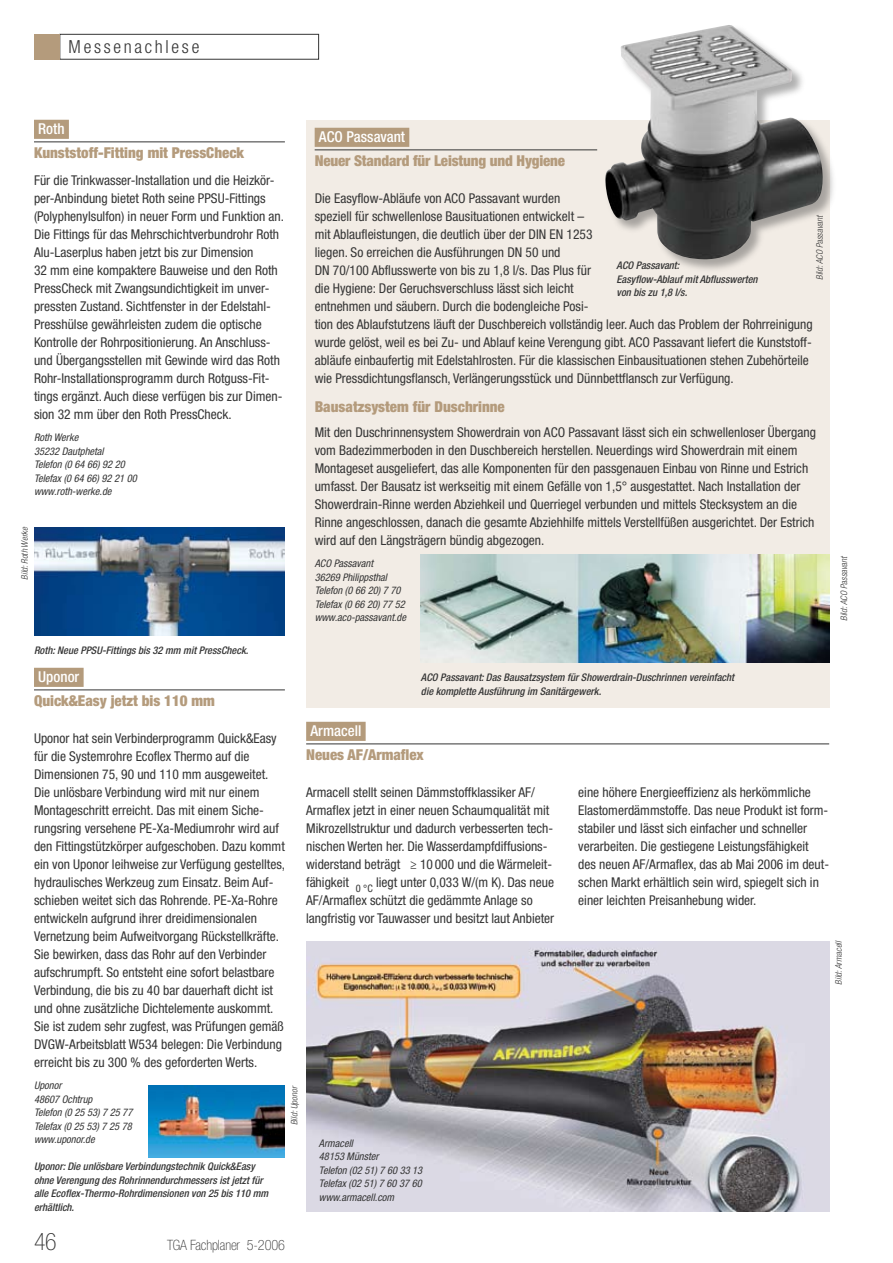
<style>
.page{position:relative;width:893px;height:1263px;background:#fff}
.page>*{position:absolute;margin:0;border:0;box-sizing:border-box;transform-origin:0 0}
.t1{font:100 condensed 24px "Helvetica Neue LT Std";color:#353535}
.t2{font:300 condensed 18px "Helvetica Neue LT Std";letter-spacing:.15em;color:#353535}
.t3{font:900 condensed 15px "Helvetica Neue LT Std";color:#b49b7c}
.t4{font:500 condensed 15px "Helvetica Neue LT Std";color:#fff}
.t5{font:100 condensed 14.25px "Helvetica Neue LT Std";letter-spacing:-.01em;color:#353535}
.t6{font:condensed 13.5px/18px "Helvetica Neue LT Std";color:#353535}
.t7{font:italic 500 condensed 10.5px/13.5px "Helvetica Neue LT Std";color:#353535}
.t8{font:italic condensed 10.5px/13.5px "Helvetica Neue LT Std";color:#353535}
.t9{font:italic 300 condensed 9px "Helvetica Neue LT Std";color:#353535}
</style>
<div class="page">
<div style="left:306px;top:120px;width:523px;height:587px;background:#f2ece5"></div>
<img style="left:34px;top:527px;width:251px;height:108px">
<div style="left:603px;top:23px;width:234px;height:251px;background:#353535;opacity:.4"></div>
<img style="left:603px;top:25px;width:222px;height:235px">
<img style="left:421px;top:555px;width:408px;height:108px">
<img style="left:306px;top:941px;width:524px;height:271px">
<img style="left:149px;top:1085px;width:136px;height:72px">
<div style="left:60px;top:34px;width:259px;height:26px;border:1px solid #353535"></div>
<div style="left:34px;top:34px;width:26px;height:26px;background:#b49b7c"></div>
<div style="left:34px;top:120px;width:35px;height:19px;background:#b49b7c"></div>
<hr style="left:34px;top:142px;width:251px;height:1px;background:#353535">
<div style="left:315px;top:128px;width:94px;height:19px;background:#b49b7c"></div>
<hr style="left:315px;top:150px;width:282px;height:1px;background:#353535">
<div style="left:34px;top:668px;width:50px;height:19px;background:#b49b7c"></div>
<hr style="left:34px;top:690px;width:251px;height:1px;background:#353535">
<div style="left:306px;top:722px;width:60px;height:19px;background:#b49b7c"></div>
<hr style="left:306px;top:744px;width:523px;height:1px;background:#353535">
<h2 class="t2" style="left:69px;top:37px;width:132px">Messenachlese</h2>
<p class="t4" style="left:38px;top:120px;width:28px">Roth</p>
<p class="t3" style="left:34px;top:143px;width:212px">Kunststoff-Fitting mit PressCheck</p>
<p class="t6" style="left:34px;top:171px;width:251px">Für die Trinkwasser-Installation und die Heizkör&shy;per-Anbindung bietet Roth seine PPSU-Fittings (Polyphenylsulfon) in neuer Form und Funktion an.<br>Die Fittings für das Mehrschichtverbundrohr Roth Alu-Laserplus haben jetzt bis zur Dimension<br>32 mm eine kompaktere Bauweise und den Roth PressCheck mit Zwangsundichtigkeit im unver&shy;pressten Zustand. Sichtfenster in der Edelstahl-Presshülse gewährleisten zudem die optische Kontrolle der Rohrpositionierung. An Anschluss&shy;und Übergangsstellen mit Gewinde wird das Roth Rohr-Installationsprogramm durch Rotguss-Fit&shy;tings ergänzt. Auch diese verfügen bis zur Dimen&shy;sion 32 mm über den Roth PressCheck.</p>
<p class="t8" style="left:34px;top:431px;width:104px">Roth Werke<br>35232 Dautphetal<br>Telefon (0 64 66) 92 20<br>Telefax (0 64 66) 92 21 00 www.roth-werke.de</p>
<p class="t9" style="left:19px;top:580px;width:54px;rotate:-90deg">Bild: Roth Werke</p>
<p class="t7" style="left:34px;top:644px;width:216px">Roth: Neue PPSU-Fittings bis 32 mm mit PressCheck.</p>
<p class="t4" style="left:319px;top:128px;width:88px">ACO Passavant</p>
<p class="t3" style="left:315px;top:151px;width:252px">Neuer Standard für Leistung und Hygiene</p>
<p class="t6" style="left:315px;top:189px;width:499px">Die Easyflow-Abläufe von ACO Passavant wurden<br>speziell für schwellenlose Bausituationen entwickelt –<br>mit Ablaufleistungen, die deutlich über der DIN EN 1253<br>liegen. So erreichen die Ausführungen DN 50 und<br>DN 70/100 Abflusswerte von bis zu 1,8 l/s. Das Plus für<br>die Hygiene: Der Geruchsverschluss lässt sich leicht<br>entnehmen und säubern. Durch die bodengleiche Posi-<br>tion des Ablaufstutzens läuft der Duschbereich vollständig leer. Auch das Problem der Rohrreinigung wurde gelöst, weil es bei Zu- und Ablauf keine Verengung gibt. ACO Passavant liefert die Kunststoff&shy;abläufe einbaufertig mit Edelstahlrosten. Für die klassischen Einbausituationen stehen Zubehörteile wie Pressdichtungsflansch, Verlängerungsstück und Dünnbettflansch zur Verfügung.</p>
<p class="t9" style="left:814px;top:280px;width:67px;rotate:-90deg">Bild: ACO Passavant</p>
<p class="t7" style="left:617px;top:259px;width:143px">ACO Passavant:<br>Easyflow-Ablauf mit Abflusswerten von bis zu 1,8 l/s.</p>
<p class="t3" style="left:315px;top:397px;width:192px">Bausatzsystem für Duschrinne</p>
<p class="t6" style="left:315px;top:423px;width:503px">Mit den Duschrinnensystem Showerdrain von ACO Passavant lässt sich ein schwellenloser Übergang vom Badezimmerboden in den Duschbereich herstellen. Neuerdings wird Showerdrain mit einem Montageset ausgeliefert, das alle Komponenten für den passgenauen Einbau von Rinne und Estrich umfasst. Der Bausatz ist werkseitig mit einem Gefälle von 1,5° ausgestattet. Nach Installation der Showerdrain-Rinne werden Abziehkeil und Querriegel verbunden und mittels Stecksystem an die Rinne angeschlossen, danach die gesamte Abziehhilfe mittels Verstellfüßen ausgerichtet. Der Estrich wird auf den Längsträgern bündig abgezogen.</p>
<p class="t8" style="left:315px;top:557px;width:93px">ACO Passavant<br>36269 Philippsthal<br>Telefon (0 66 20) 7 70<br>Telefax (0 66 20) 77 52 www.aco-passavant.de</p>
<p class="t9" style="left:839px;top:621px;width:67px;rotate:-90deg">Bild: ACO Passavant</p>
<p class="t4" style="left:38px;top:668px;width:43px">Uponor</p>
<p class="t3" style="left:34px;top:691px;width:182px">Quick&amp;Easy jetzt bis 110 mm</p>
<p class="t6" style="left:34px;top:729px;width:253px">Uponor hat sein Verbinderprogramm Quick&amp;Easy für die Systemrohre Ecoflex Thermo auf die Dimensionen 75, 90 und 110 mm ausgeweitet.<br>Die unlösbare Verbindung wird mit nur einem Montageschritt erreicht. Das mit einem Siche&shy;rungsring versehene PE-Xa-Mediumrohr wird auf den Fittingstützkörper aufgeschoben. Dazu kommt ein von Uponor leihweise zur Verfügung gestelltes, hydraulisches Werkzeug zum Einsatz. Beim Auf&shy;schieben weitet sich das Rohrende. PE-Xa-Rohre entwickeln aufgrund ihrer dreidimensionalen Vernetzung beim Aufweitvorgang Rückstellkräfte.<br>Sie bewirken, dass das Rohr auf den Verbinder aufschrumpft. So entsteht eine sofort belastbare Verbindung, die bis zu 40 bar dauerhaft dicht ist und ohne zusätzliche Dichtelemente auskommt.<br>Sie ist zudem sehr zugfest, was Prüfungen gemäß DVGW-Arbeitsblatt W534 belegen: Die Verbindung erreicht bis zu 300 % des geforderten Werts.</p>
<p class="t8" style="left:34px;top:1079px;width:100px">Uponor<br>48607 Ochtrup<br>Telefon (0 25 53) 7 25 77<br>Telefax (0 25 53) 7 25 78 www.uponor.de</p>
<p class="t7" style="left:421px;top:671px;width:315px">ACO Passavant: Das Bausatzsystem für Showerdrain-Duschrinnen vereinfacht die komplette Ausführung im Sanitärgewerk.</p>
<p class="t4" style="left:310px;top:722px;width:52px">Armacell</p>
<p class="t3" style="left:306px;top:745px;width:119px">Neues AF/Armaflex</p>
<p class="t6" style="left:306px;top:783px;width:250px">Armacell stellt seinen Dämmstoffklassiker AF/ Armaflex jetzt in einer neuen Schaumqualität mit Mikrozellstruktur und dadurch verbesserten tech&shy;nischen Werten her. Die Wasserdampfdiffusions&shy;widerstand beträgt ≥ 10 000 und die Wärmeleit&shy;fähigkeit <sub>0</sub> <sub>°C</sub> liegt unter 0,033 W/(m K). Das neue AF/Armaflex schützt die gedämmte Anlage so langfristig vor Tauwasser und besitzt laut Anbieter</p>
<p class="t6" style="left:578px;top:783px;width:252px">eine höhere Energieeffizienz als herkömmliche Elastomerdämmstoffe. Das neue Produkt ist form&shy;stabiler und lässt sich einfacher und schneller verarbeiten. Die gestiegene Leistungsfähigkeit des neuen AF/Armaflex, das ab Mai 2006 im deut&shy;schen Markt erhältlich sein wird, spiegelt sich in einer leichten Preisanhebung wider.</p>
<p class="t9" style="left:834px;top:984px;width:46px;rotate:-90deg">Bild: Armacell</p>
<p class="t9" style="left:289px;top:1125px;width:41px;rotate:-90deg">Bild: Uponor</p>
<p class="t8" style="left:319px;top:1137px;width:105px">Armacell<br>48153 Münster<br>Telefon (02 51) 7 60 33 13<br>Telefax (02 51) 7 60 37 60 www.armacell.com</p>
<p class="t7" style="left:34px;top:1160px;width:236px">Uponor: Die unlösbare Verbindungstechnik Quick&amp;Easy ohne Verengung des Rohrinnendurchmessers ist jetzt für alle Ecoflex-Thermo-Rohrdimensionen von 25 bis 110 mm erhältlich.</p>
<h1 class="t1" style="left:34px;top:1228px;width:24px">46</h1>
<p class="t5" style="left:167px;top:1237px;width:119px">TGA Fachplaner 5-2006</p>
</div>
